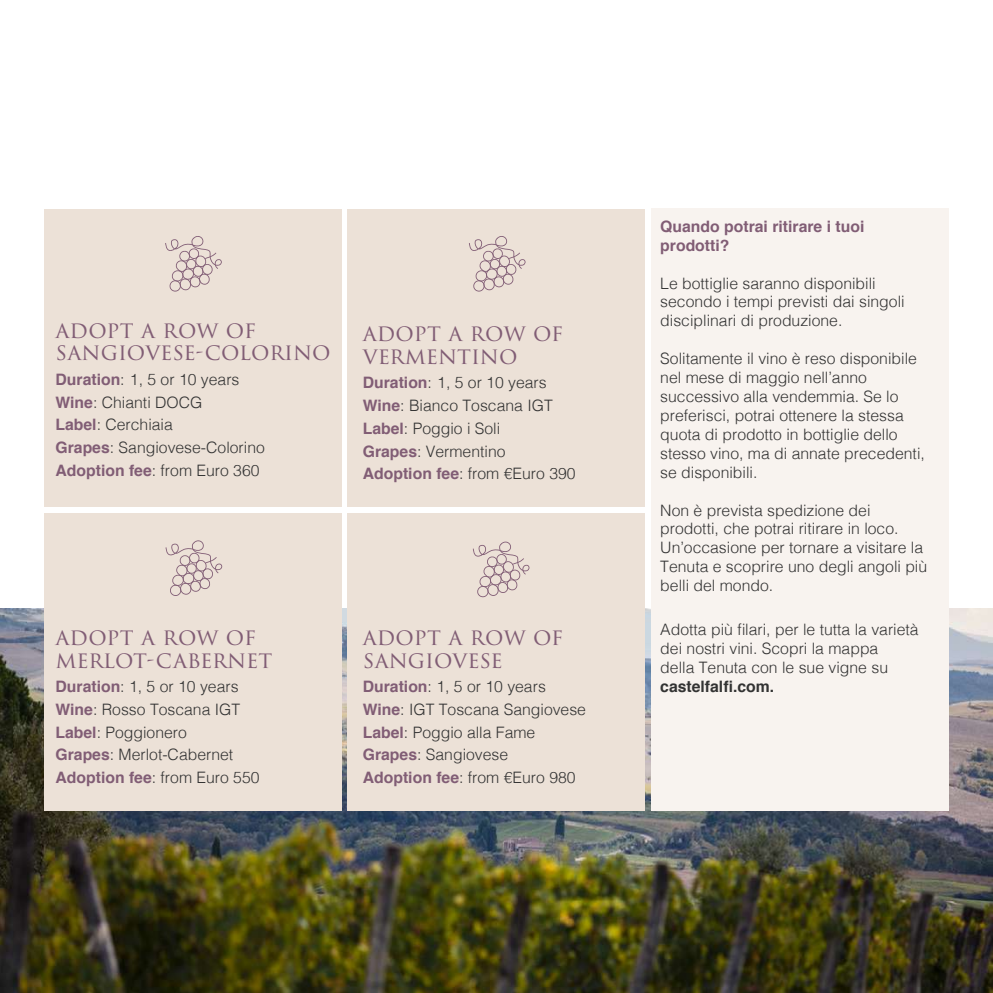
<style>
.page{position:relative;width:993px;height:993px;background:#fff}
.page>*{position:absolute;margin:0;border:0;box-sizing:border-box;transform-origin:0 0}
.t1{font:22.75px/22.8px "Trajan Pro 3";color:#815d75}
.t2{font:300 15.75px/22.8px "Helvetica";color:#333}
.t3{font:700 15.75px/18.9px "Helvetica";color:#815d75}
.t4{font:700 15.75px "Helvetica";color:#333}
.s1{font-weight:700;color:#815d75}
</style>
<div class="page">
<img style="left:0;top:608px;width:992px;height:384px">
<div style="left:44px;top:209px;width:297px;height:297px;background:#ece1d7"></div>
<div style="left:44px;top:512px;width:297px;height:298px;background:#ece1d7"></div>
<div style="left:347px;top:512px;width:298px;height:298px;background:#ece1d7"></div>
<div style="left:347px;top:209px;width:298px;height:297px;background:#ece1d7"></div>
<div style="left:651px;top:209px;width:297px;height:601px;background:#f8f3ef"></div>
<svg style="left:472px;top:541px;width:57px;height:56px"></svg>
<svg style="left:165px;top:236px;width:57px;height:55px"></svg>
<svg style="left:469px;top:236px;width:56px;height:55px"></svg>
<svg style="left:165px;top:540px;width:57px;height:55px"></svg>
<h1 class="t1" style="left:55px;top:319px;width:276px">ADOPT A ROW OF<br>SANGIOVESE-COLORINO</h1>
<p class="t2" style="left:55px;top:366px;width:211px"><span class="s1">Duration</span>: 1, 5 or 10 years<br><span class="s1">Wine</span>: Chianti DOCG<br><span class="s1">Label</span>: Cerchiaia<br><span class="s1">Grapes</span>: Sangiovese-Colorino<br><span class="s1">Adoption fee</span>: from Euro 360</p>
<h1 class="t1" style="left:362px;top:322px;width:202px">ADOPT A ROW OF<br>VERMENTINO</h1>
<p class="t2" style="left:362px;top:370px;width:214px"><span class="s1">Duration</span>: 1, 5 or 10 years<br><span class="s1">Wine</span>: Bianco Toscana IGT<br><span class="s1">Label</span>: Poggio i Soli<br><span class="s1">Grapes</span>: Vermentino<br><span class="s1">Adoption fee</span>: from €Euro 390</p>
<h1 class="t1" style="left:55px;top:626px;width:218px">ADOPT A ROW OF<br>MERLOT-CABERNET</h1>
<p class="t2" style="left:55px;top:673px;width:205px"><span class="s1">Duration</span>: 1, 5 or 10 years<br><span class="s1">Wine</span>: Rosso Toscana IGT<br><span class="s1">Label</span>: Poggionero<br><span class="s1">Grapes</span>: Merlot-Cabernet<br><span class="s1">Adoption fee</span>: from Euro 550</p>
<h1 class="t1" style="left:362px;top:626px;width:202px">ADOPT A ROW OF<br>SANGIOVESE</h1>
<p class="t2" style="left:362px;top:673px;width:225px"><span class="s1">Duration</span>: 1, 5 or 10 years<br><span class="s1">Wine</span>: IGT Toscana Sangiovese<br><span class="s1">Label</span>: Poggio alla Fame<br><span class="s1">Grapes</span>: Sangiovese<br><span class="s1">Adoption fee</span>: from €Euro 980</p>
<p class="t3" style="left:660px;top:217px;width:205px">Quando potrai ritirare i tuoi prodotti?</p>
<p class="t2" style="left:660px;top:272px;width:246px;line-height:18.9px">Le bottiglie saranno disponibili secondo i tempi previsti dai singoli disciplinari di produzione.</p>
<p class="t2" style="left:660px;top:348px;width:266px;line-height:18.9px">Solitamente il vino è reso disponibile nel mese di maggio nell’anno successivo alla vendemmia. Se lo preferisci, potrai ottenere la stessa quota di prodotto in bottiglie dello stesso vino, ma di annate precedenti, se disponibili.</p>
<p class="t2" style="left:660px;top:499px;width:268px;line-height:18.9px">Non è prevista spedizione dei prodotti, che potrai ritirare in loco.<br>Un’occasione per tornare a visitare la<br>Tenuta e scoprire uno degli angoli più belli del mondo.</p>
<p class="t2" style="left:660px;top:619px;width:260px;line-height:18.9px">Adotta più filari, per le tutta la varietà dei nostri vini. Scopri la mappa<br>della Tenuta con le sue vigne su</p>
<p class="t4" style="left:660px;top:673px;width:115px">castelfalfi.com.</p>
</div>
